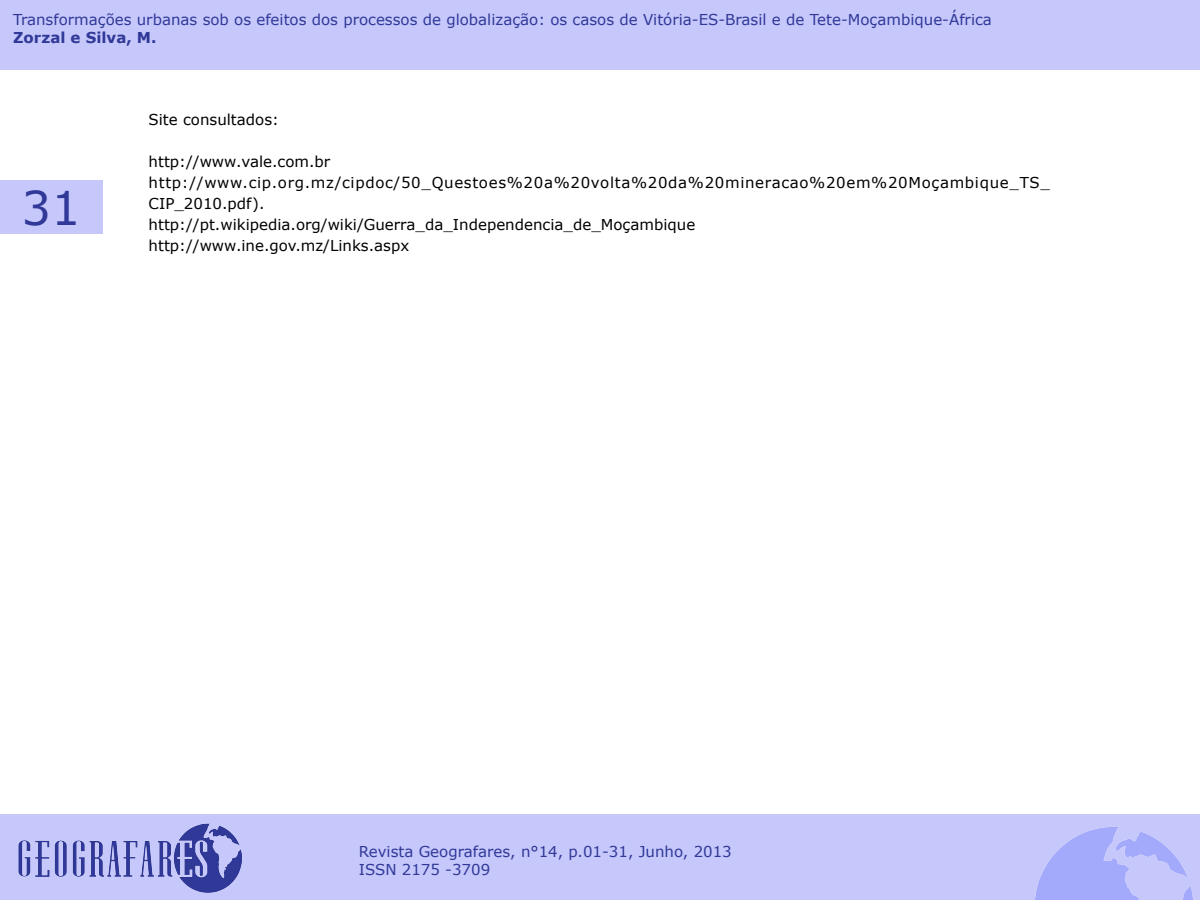
<style>
.page{position:relative;width:1200px;height:900px;background:#fff}
.page>*{position:absolute;margin:0;border:0;box-sizing:border-box;transform-origin:0 0}
.t1{font:46.5px "Verdana";color:#303898}
.t2{font:15px/21px "Verdana";color:#000}
.t3{font:15px/18px "Verdana";color:#303898}
.t4{font:700 15px "Verdana";color:#303898}
</style>
<div class="page">
<div style="left:0;top:814px;width:1200px;height:86px;background:#c6c8fb"></div>
<img style="left:1035px;top:827px;width:158px;height:73px">
<img style="left:18px;top:823px;width:224px;height:70px">
<div style="left:0;top:180px;width:102px;height:54px;background:#c6c8fb"></div>
<div style="left:0;top:0;width:1200px;height:69px;background:#c6c8fb"></div>
<p class="t3" style="left:13px;top:11px;width:980px">Transformações urbanas sob os efeitos dos processos de globalização: os casos de Vitória-ES-Brasil e de Tete-Moçambique-África</p>
<p class="t4" style="left:13px;top:27px;width:145px">Zorzal e Silva, M .</p>
<h1 class="t1" style="left:22px;top:176px;width:61px">31</h1>
<p class="t2" style="left:149px;top:109px;width:132px">Site consultados:</p>
<p class="t2" style="left:149px;top:151px;width:903px">http://www.vale.com.br http://www.cip.org.mz/cipdoc/50_Questoes%20a%20volta%20da%20mineracao%20em%20Moçambique_TS_ CIP_2010.pdf).<br>http://pt.wikipedia.org/wiki/Guerra_da_Independencia_de_Moçambique<br>http://www.ine.gov.mz/Links.aspx</p>
<p class="t3" style="left:359px;top:843px;width:375px">Revista Geografares, n°14, p.01-31, Junho, 2013<br>ISSN 2175 -3709</p>
</div>
